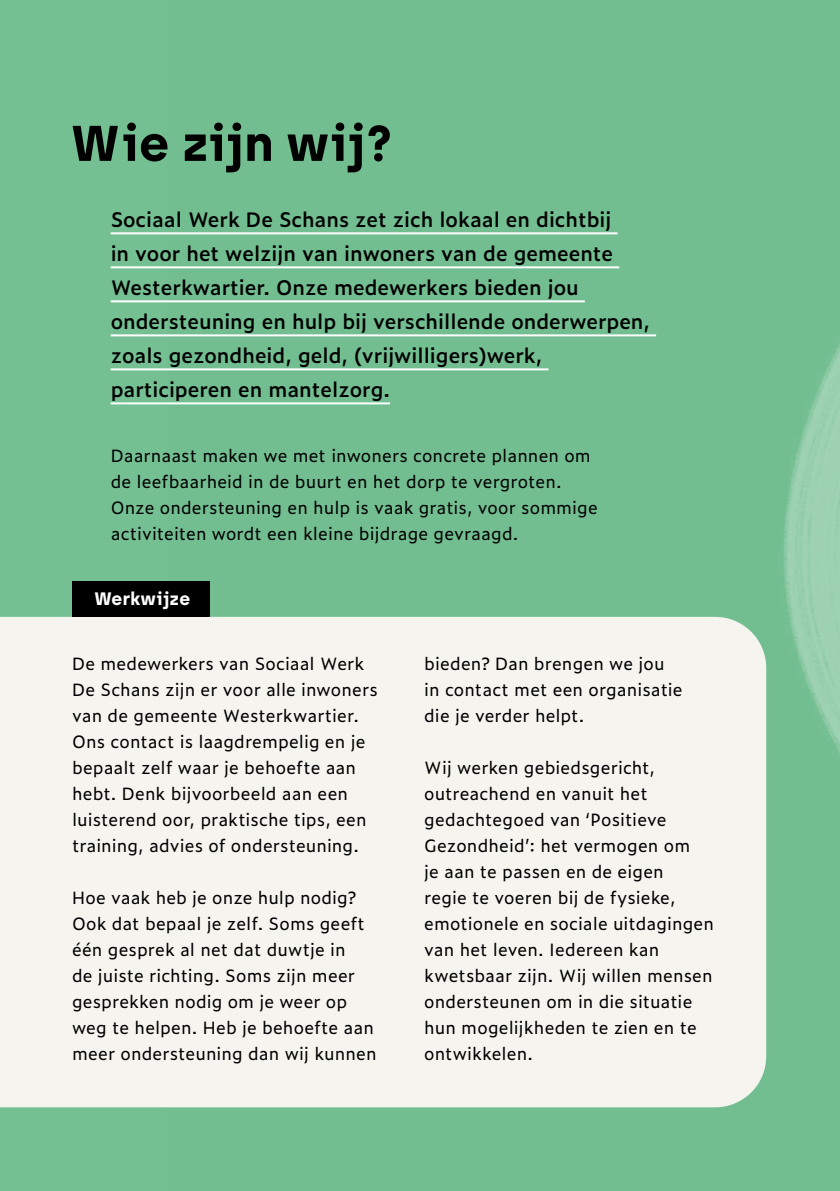
<style>
.page{position:relative;width:840px;height:1191px;background:#fff}
.page>*{position:absolute;margin:0;border:0;box-sizing:border-box;transform-origin:0 0}
.t1{font:700 50px "Archia";letter-spacing:.01em;color:#000}
.t2{font:600 20px/34px "Zeitung Micro Pro";color:#000}
.t3{font:700 18px "Archia";letter-spacing:.02em;color:#fff}
.t4{font:17px/26px "Zeitung Micro Pro";letter-spacing:.005em;color:#000}
</style>
<div class="page">
<div style="left:0;top:0;width:692px;height:1191px;background:#74c093"></div>
<img style="left:167px;top:0;width:672px;height:1191px">
<hr style="left:111px;top:232px;width:506px;height:2px;background:#fff">
<hr style="left:111px;top:266px;width:508px;height:2px;background:#fff">
<hr style="left:111px;top:300px;width:473px;height:2px;background:#fff">
<hr style="left:111px;top:334px;width:544px;height:2px;background:#fff">
<hr style="left:111px;top:368px;width:437px;height:2px;background:#fff">
<hr style="left:111px;top:402px;width:279px;height:2px;background:#fff">
<div style="left:0;top:617px;width:765px;height:490px;background:#f5f4ef"></div>
<div style="left:72px;top:581px;width:138px;height:35px;background:#000"></div>
<h1 class="t1" style="left:72px;top:112px;width:321px">Wie zijn wij?</h1>
<p class="t2" style="left:111px;top:202px;width:540px">Sociaal Werk De Schans zet zich lokaal en dichtbij<br>in voor het welzijn van inwoners van de gemeente Westerkwartier. Onze medewerkers bieden jou ondersteuning en hulp bij verschillende onderwerpen, zoals gezondheid, geld, (vrijwilligers)werk, participeren en mantelzorg.</p>
<p class="t4" style="left:111px;top:442px;width:488px">Daarnaast maken we met inwoners concrete plannen om de leefbaarheid in de buurt en het dorp te vergroten.<br>Onze ondersteuning en hulp is vaak gratis, voor sommige activiteiten wordt een kleine bijdrage gevraagd.</p>
<p class="t3" style="left:95px;top:587px;width:97px">Werkwijze</p>
<p class="t4" style="left:72px;top:650px;width:307px">De medewerkers van Sociaal Werk De Schans zijn er voor alle inwoners van de gemeente Westerkwartier.<br>Ons contact is laagdrempelig en je bepaalt zelf waar je behoefte aan hebt. Denk bijvoorbeeld aan een luisterend oor, praktische tips, een training, advies of ondersteuning.</p>
<p class="t4" style="left:72px;top:884px;width:306px">Hoe vaak heb je onze hulp nodig?<br>Ook dat bepaal je zelf. Soms geeft één gesprek al net dat duwtje in<br>de juiste richting. Soms zijn meer gesprekken nodig om je weer op weg te helpen. Heb je behoefte aan meer ondersteuning dan wij kunnen</p>
<p class="t4" style="left:424px;top:650px;width:260px">bieden? Dan brengen we jou in contact met een organisatie die je verder helpt.</p>
<p class="t4" style="left:424px;top:754px;width:291px">Wij werken gebiedsgericht, outreachend en vanuit het gedachtegoed van ‘Positieve<br>Gezondheid’: het vermogen om<br>je aan te passen en de eigen<br>regie te voeren bij de fysieke, emotionele en sociale uitdagingen van het leven. Iedereen kan kwetsbaar zijn. Wij willen mensen ondersteunen om in die situatie hun mogelijkheden te zien en te ontwikkelen.</p>
</div>
